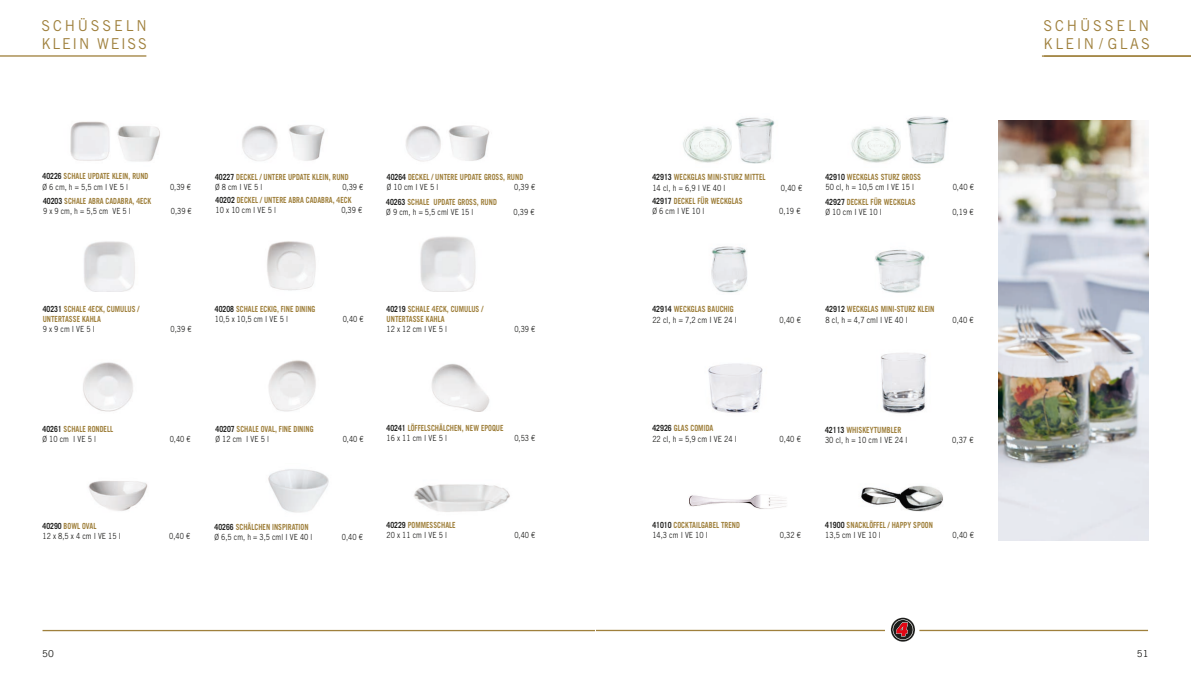
<style>
.page{position:relative;width:1191px;height:681px;background:#fff}
.page>*{position:absolute;margin:0;border:0;box-sizing:border-box;transform-origin:0 0}
.t1{font:15px/18px "Trade Gothic LT Std";letter-spacing:.16em;color:#9f803c;scale:.95 1}
.t2{font:15px/18px "Trade Gothic LT Std";letter-spacing:.2em;color:#9f803c;scale:.95 1}
.t3{font:9.5px "Trade Gothic LT Com";color:#1d1d1b}
.t4{font:8.5px/10.2px "Trade Gothic LT Std";color:#1d1d1b;scale:.82 1}
.t5{font:700 8.5px/10.2px "Trade Gothic LT Std";color:#9f803c;scale:.82 1}
.t6{font:700 8.4px/10.1px "Trade Gothic LT Std";color:#9f803c;scale:.82 1}
.t7{font:8.4px/10.1px "Trade Gothic LT Std";color:#1d1d1b;scale:.82 1}
.s1{color:#1d1d1b}
.s2{font-weight:400;color:#1d1d1b}
.s3{font-weight:700}
.s4{font-weight:700;color:#9f803c}
.s5{font-size:8.5px;color:#1d1d1b}
</style>
<div class="page">
<hr style="left:43px;top:629px;width:552px;height:2px;background:#9f803c">
<hr style="left:0;top:55px;width:146px;height:2px;background:#9f803c">
<img style="left:117px;top:126px;width:43px;height:36px">
<img style="left:448px;top:125px;width:42px;height:36px">
<img style="left:88px;top:481px;width:60px;height:30px">
<img style="left:242px;top:125px;width:36px;height:36px">
<img style="left:70px;top:121px;width:40px;height:40px">
<img style="left:289px;top:125px;width:36px;height:36px">
<img style="left:406px;top:126px;width:35px;height:36px">
<img style="left:432px;top:364px;width:58px;height:47px">
<img style="left:414px;top:484px;width:96px;height:28px">
<img style="left:268px;top:469px;width:61px;height:44px">
<img style="left:83px;top:362px;width:50px;height:50px">
<img style="left:268px;top:360px;width:48px;height:52px">
<img style="left:267px;top:241px;width:49px;height:50px">
<img style="left:420px;top:236px;width:56px;height:55px">
<img style="left:84px;top:241px;width:51px;height:50px">
<hr style="left:596px;top:629px;width:289px;height:1px;background:#9f803c">
<hr style="left:919px;top:629px;width:229px;height:1px;background:#9f803c">
<svg style="left:890px;top:617px;width:25px;height:24px"></svg>
<img style="left:875px;top:249px;width:50px;height:44px">
<img style="left:683px;top:126px;width:48px;height:37px">
<img style="left:851px;top:126px;width:49px;height:37px">
<img style="left:689px;top:494px;width:98px;height:15px">
<img style="left:861px;top:485px;width:82px;height:26px">
<img style="left:735px;top:117px;width:40px;height:47px">
<img style="left:711px;top:246px;width:36px;height:47px">
<img style="left:906px;top:116px;width:43px;height:48px">
<img style="left:708px;top:363px;width:55px;height:50px">
<img style="left:881px;top:353px;width:45px;height:61px">
<img style="left:998px;top:120px;width:150px;height:420px">
<hr style="left:1042px;top:55px;width:149px;height:2px;background:#9f803c">
<p class="t1" style="left:41px;top:16px;width:112px">SCHÜSSELN<br>KLEIN WEISS</p>
<p class="t2" style="left:1043px;top:16px;width:113px">SCHÜSSELN<br>KLEIN / GLAS</p>
<p class="t6" style="left:43px;top:171px;width:131px"><span class="s1">40226</span> SCHALE UPDATE KLEIN, RUND<br><span class="s2">Ø 6 cm, h = 5,5 cm I VE 5 l</span></p>
<p class="t7" style="left:170px;top:181px;width:27px">0,39 €</p>
<p class="t6" style="left:387px;top:172px;width:168px"><span class="s1">40264</span> DECKEL / UNTERE UPDATE GROSS, RUND<br><span class="s2">Ø 10 cm I VE 5 l</span></p>
<p class="t6" style="left:215px;top:172px;width:164px"><span class="s1">40227</span> DECKEL / UNTERE UPDATE KLEIN, RUND<br><span class="s2">Ø 8 cm I VE 5 l</span></p>
<p class="t6" style="left:216px;top:181px;width:182px;line-height:12.5px;text-indent:127px"><span class="s2">0,39 €<br></span><span class="s1">40202</span> DECKEL / UNTERE ABRA CADABRA, 4ECK</p>
<p class="t7" style="left:216px;top:204px;width:75px">10 x 10 cm I VE 5 l</p>
<p class="t7" style="left:341px;top:204px;width:27px">0,39 €</p>
<p class="t7" style="left:514px;top:182px;width:27px">0,39 €</p>
<p class="t6" style="left:43px;top:196px;width:133px"><span class="s1">40203</span> SCHALE ABRA CADABRA, 4ECK<br><span class="s2">9 x 9 cm, h = 5,5 cm VE 5 l</span></p>
<p class="t7" style="left:171px;top:206px;width:27px">0,39 €</p>
<p class="t6" style="left:386px;top:196px;width:136px"><span class="s1">40263</span> SCHALE UPDATE GROSS, RUND<br><span class="s2">Ø 9 cm, h = 5,5 cml VE 15 l</span></p>
<p class="t7" style="left:513px;top:206px;width:27px">0,39 €</p>
<p class="t5" style="left:652px;top:172px;width:140px"><span class="s1">42913</span> WECKGLAS MINI-STURZ MITTEL<br><span class="s2">14 cl, h = 6,9 I VE 40 l</span></p>
<p class="t4" style="left:781px;top:182px;width:28px">0,40 €</p>
<p class="t4" style="left:825px;top:171px;width:118px"><span class="s3">42910</span> <span class="s4">WECKGLAS STURZ GROSS<br></span>50 cl, h = 10,5 cm I VE 15 l</p>
<p class="t4" style="left:952px;top:181px;width:28px">0,40 €</p>
<p class="t5" style="left:652px;top:195px;width:112px"><span class="s1">42917</span> DECKEL FÜR WECKGLAS<br><span class="s2">Ø 6 cm I VE 10 l</span></p>
<p class="t4" style="left:779px;top:205px;width:28px">0,19 €</p>
<p class="t5" style="left:825px;top:197px;width:112px"><span class="s1">42927</span> DECKEL FÜR WECKGLAS<br><span class="s2">Ø 10 cm I VE 10 l</span></p>
<p class="t4" style="left:952px;top:207px;width:28px">0,19 €</p>
<p class="t6" style="left:43px;top:304px;width:119px"><span class="s1">40231</span> SCHALE 4ECK, CUMULUS /<br>UNTERTASSE KAHLA<br><span class="s2">9 x 9 cm I VE 5 l</span></p>
<p class="t7" style="left:170px;top:324px;width:27px">0,39 €</p>
<p class="t6" style="left:215px;top:304px;width:124px"><span class="s1">40208</span> SCHALE ECKIG, FINE DINING<br><span class="s2">10,5 x 10,5 cm I VE 5 l</span></p>
<p class="t7" style="left:343px;top:314px;width:27px">0,40 €</p>
<p class="t6" style="left:386px;top:303px;width:119px"><span class="s1">40219</span> SCHALE 4ECK, CUMULUS /<br>UNTERTASSE KAHLA<br><span class="s2">12 x 12 cm I VE 5 l</span></p>
<p class="t7" style="left:514px;top:324px;width:27px">0,39 €</p>
<p class="t4" style="left:652px;top:304px;width:105px"><span class="s3">42914</span> <span class="s4">WECKGLAS BAUCHIG<br></span>22 cl, h = 7,2 cm I VE 24 l</p>
<p class="t4" style="left:779px;top:314px;width:28px">0,40 €</p>
<p class="t5" style="left:825px;top:304px;width:134px"><span class="s1">42912</span> WECKGLAS MINI-STURZ KLEIN<br><span class="s2">8 cl, h = 4,7 cml I VE 40 l</span></p>
<p class="t4" style="left:952px;top:314px;width:28px">0,40 €</p>
<p class="t6" style="left:43px;top:423px;width:88px"><span class="s1">40261</span> SCHALE RONDELL<br><span class="s2">Ø 10 cm I VE 5 l</span></p>
<p class="t7" style="left:170px;top:434px;width:27px">0,40 €</p>
<p class="t6" style="left:215px;top:423px;width:121px"><span class="s1">40207</span> SCHALE OVAL, FINE DINING<br><span class="s2">Ø 12 cm I VE 5 l</span></p>
<p class="t7" style="left:343px;top:434px;width:27px">0,40 €</p>
<p class="t6" style="left:386px;top:422px;width:144px"><span class="s1">40241</span> LÖFFELSCHÄLCHEN, NEW EPOQUE<br><span class="s2">16 x 11 cm I VE 5 l</span></p>
<p class="t7" style="left:514px;top:432px;width:27px">0,53 €</p>
<p class="t4" style="left:652px;top:423px;width:105px"><span class="s3">42926</span> <span class="s4">GLAS COMIDA<br></span>22 cl, h = 5,9 cm I VE 24 l</p>
<p class="t4" style="left:779px;top:433px;width:28px">0,40 €</p>
<p class="t4" style="left:825px;top:424px;width:102px"><span class="s3">42113</span> <span class="s4">WHISKEYTUMBLER<br></span>30 cl, h = 10 cm I VE 24 l</p>
<p class="t4" style="left:952px;top:434px;width:28px">0,37 €</p>
<p class="t7" style="left:43px;top:520px;width:97px"><span class="s3">40290</span> <span class="s4">BOWL OVAL<br></span>12 x 8,5 x 4 cm I VE 15 l</p>
<p class="t7" style="left:169px;top:530px;width:27px">0,40 €</p>
<p class="t7" style="left:214px;top:521px;width:121px"><span class="s3">40266</span> <span class="s4">SCHÄLCHEN INSPIRATION<br></span>Ø 6,5 cm, h = 3,5 cml I VE 40 l</p>
<p class="t7" style="left:342px;top:531px;width:27px">0,40 €</p>
<p class="t6" style="left:386px;top:519px;width:86px"><span class="s1">40229</span> POMMESSCHALE<br><span class="s2">20 x 11 cm I VE 5 l</span></p>
<p class="t7" style="left:514px;top:529px;width:27px">0,40 €</p>
<p class="t6" style="left:652px;top:519px;width:108px"><span class="s1">41010</span> COCKTAILGABEL TREND<br><span class="s2">14,3 cm I VE 10 l</span></p>
<p class="t7" style="left:780px;top:529px;width:27px">0,32 €</p>
<p class="t6" style="left:825px;top:519px;width:133px"><span class="s5">41900</span> SNACKLÖFFEL / HAPPY SPOON<br><span class="s2">13,5 cm I VE 10 l</span></p>
<p class="t4" style="left:952px;top:529px;width:28px">0,40 €</p>
<p class="t3" style="left:42px;top:648px;width:13px">50</p>
<p class="t3" style="left:1137px;top:647px;width:13px">51</p>
</div>
